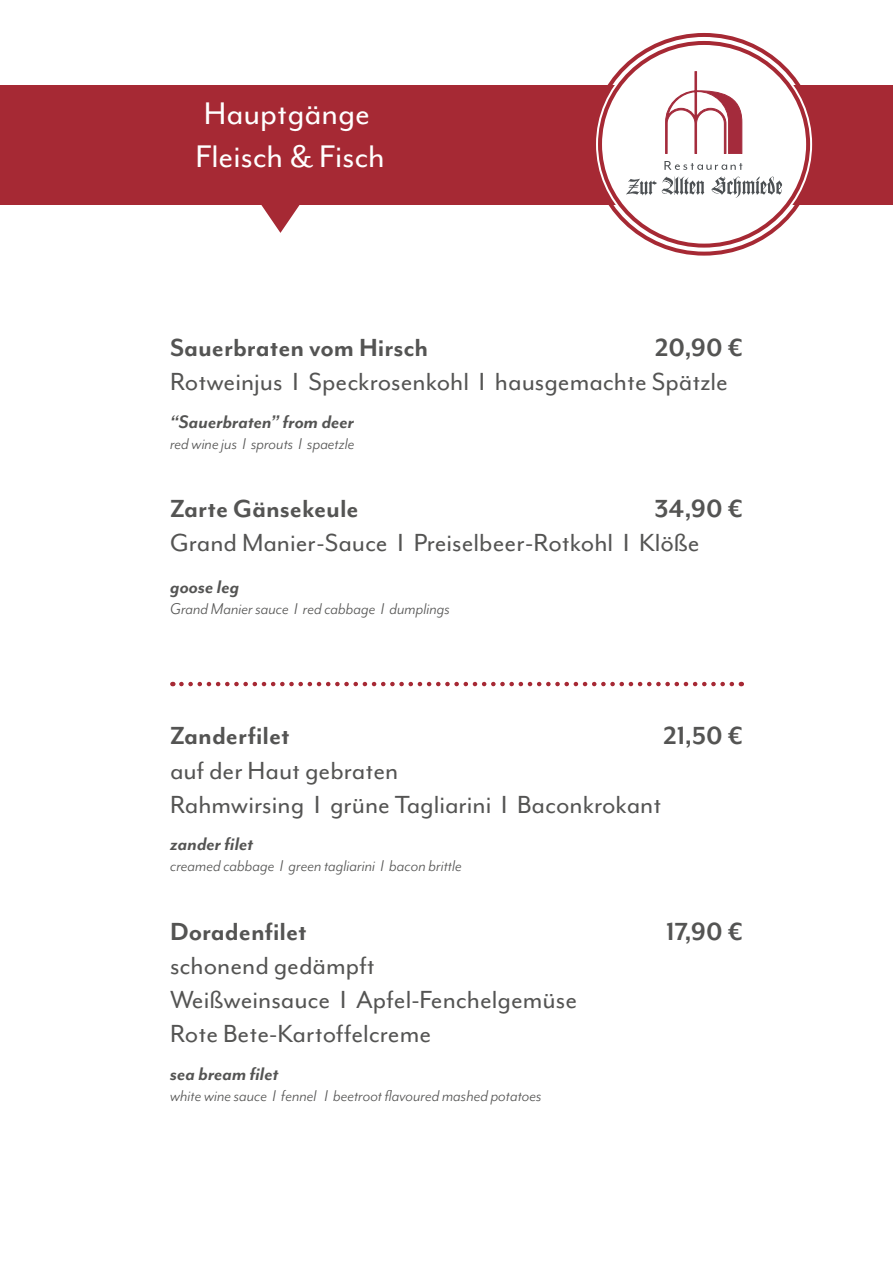
<style>
.page{position:relative;width:893px;height:1263px;background:#fff}
.page>*{position:absolute;margin:0;border:0;box-sizing:border-box;transform-origin:0 0}
.t1{font:36px/43.2px "Mr Eaves Mod OT";color:#fff}
.t2{font:28.5px/34.2px "Mr Eaves Mod OT";color:#545453}
.t3{font:700 28.5px "Mr Eaves Mod OT";color:#545453}
.t4{font:italic 700 21px "Mr Eaves Mod OT";color:#545453}
.t5{font:italic 18px "Mr Eaves Mod OT";color:#545453}
</style>
<div class="page">
<div style="left:0;top:85px;width:893px;height:119px;background:#a62934"></div>
<svg style="left:241px;top:204px;width:79px;height:29px"></svg>
<div style="left:596px;top:39px;width:216px;height:211px;background:#fff;border-radius:50%"></div>
<svg style="left:665px;top:71px;width:78px;height:83px"></svg>
<svg style="left:626px;top:161px;width:156px;height:37px"></svg>
<svg style="left:181px;top:682px;width:561px;height:4px"></svg>
<p class="t1" style="left:195px;top:92px;width:191px">Hauptgänge<br>Fleisch &amp; Fisch</p>
<p class="t3" style="left:170px;top:332px;width:260px">Sauerbraten vom Hirsch</p>
<p class="t3" style="left:655px;top:332px;width:90px">20,90 €</p>
<p class="t2" style="left:170px;top:365px;width:559px">Rotweinjus I Speckrosenkohl I hausgemachte Spätzle</p>
<p class="t4" style="left:170px;top:410px;width:186px">“Sauerbraten” from deer</p>
<p class="t5" style="left:170px;top:433px;width:186px">red wine jus I sprouts I spaetzle</p>
<p class="t3" style="left:170px;top:493px;width:190px">Zarte Gänsekeule</p>
<p class="t3" style="left:654px;top:493px;width:90px">34,90 €</p>
<p class="t2" style="left:170px;top:526px;width:531px">Grand Manier-Sauce I Preiselbeer-Rotkohl I Klöße</p>
<p class="t4" style="left:170px;top:575px;width:71px">goose leg</p>
<p class="t5" style="left:170px;top:599px;width:281px">Grand Manier sauce I red cabbage I dumplings</p>
<p class="t3" style="left:170px;top:720px;width:121px">Zanderfilet</p>
<p class="t3" style="left:663px;top:720px;width:81px">21,50 €</p>
<p class="t2" style="left:170px;top:753px;width:493px">auf der Haut gebraten<br>Rahmwirsing I grüne Tagliarini I Baconkrokant</p>
<p class="t4" style="left:170px;top:832px;width:85px">zander filet</p>
<p class="t5" style="left:170px;top:856px;width:293px">creamed cabbage I green tagliarini I bacon brittle</p>
<p class="t3" style="left:170px;top:916px;width:138px">Doradenfilet</p>
<p class="t3" style="left:666px;top:916px;width:79px">17,90 €</p>
<p class="t2" style="left:170px;top:949px;width:409px">schonend gedämpft<br>Weißweinsauce I Apfel-Fenchelgemüse<br>Rote Bete-Kartoffelcreme</p>
<p class="t4" style="left:170px;top:1062px;width:110px">sea bream filet</p>
<p class="t5" style="left:170px;top:1086px;width:373px">white wine sauce I fennel I beetroot flavoured mashed potatoes</p>
</div>
